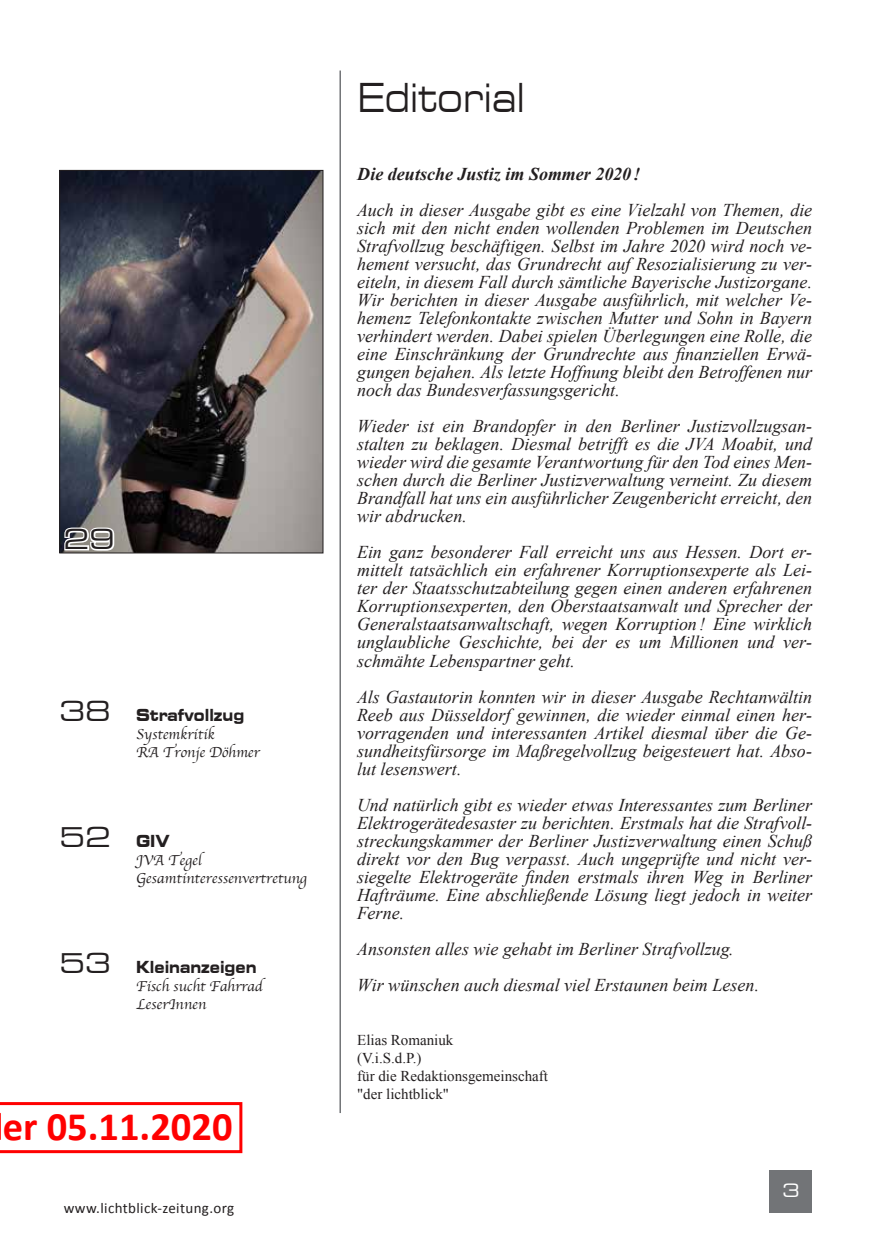
<style>
.page{position:relative;width:876px;height:1234px;background:#fff}
.page>*{position:absolute;margin:0;border:0;box-sizing:border-box;transform-origin:0 0}
.t1{font:700 40.5px "Calibri";color:#f00}
.t2{font:expanded 39.6px "Square 721 BT";color:#231f20;scale:.82 1}
.t3{font:expanded 27px "Square 721 BT";color:#231f20}
.t4{font:italic 18px/18px "Times New Roman";color:#231f20;text-align:justify}
.t5{font:italic 700 18px "Times New Roman";color:#231f20}
.t6{font:expanded 18px "Square 721 BT";color:#fff}
.t7{font:700 expanded 16.5px "Square 721 BT";color:#231f20;scale:.82 1}
.t8{font:15px "Apple Chancery";color:#231f20}
.t9{font:15px "Times New Roman";color:#231f20}
.t10{font:15px "Calibri";letter-spacing:.025em;color:#231f20}
.s1{font-weight:400;font-size:27px}
</style>
<div class="page">
<hr style="left:339px;top:70px;width:2px;height:1042px;background:#727477">
<div style="left:770px;top:1169px;width:42px;height:43px;background:#727477"></div>
<img style="left:62px;top:172px;width:259px;height:379px">
<div style="left:60px;top:170px;width:263px;height:383px;border:1px solid #231f20"></div>
<svg style="left:62px;top:520px;width:54px;height:32px"></svg>
<svg style="left:0;top:1102px;width:242px;height:50px"></svg>
<p class="t3" style="left:64px;top:523px;width:53px">29</p>
<p class="t7" style="left:60px;top:704px;width:227px"><span class="s1">38</span> Strafvollzug</p>
<p class="t8" style="left:136px;top:724px;width:80px">Systemkritik</p>
<p class="t8" style="left:136px;top:742px;width:125px">RA Tronje Döhmer</p>
<p class="t7" style="left:60px;top:830px;width:136px"><span class="s1">52</span> GIV</p>
<p class="t8" style="left:136px;top:850px;width:67px">JVA Tegel</p>
<p class="t8" style="left:136px;top:868px;width:172px">Gesamtinteressenvertretung</p>
<p class="t7" style="left:60px;top:956px;width:242px"><span class="s1">53</span> Kleinanzeigen</p>
<p class="t8" style="left:136px;top:976px;width:128px">Fisch sucht Fahrrad</p>
<p class="t8" style="left:136px;top:994px;width:72px">LeserInnen</p>
<h1 class="t1" style="left:3px;top:1100px;width:231px">er 05.11.2020</h1>
<p class="t10" style="left:64px;top:1197px;width:172px">www.lichtblick-zeitung.org</p>
<p class="t2" style="left:357px;top:74px;width:206px">Editorial</p>
<p class="t5" style="left:357px;top:161px;width:285px">Die deutsche Justiz im Sommer 2020 !</p>
<p class="t4" style="left:357px;top:201px;width:457px">Auch in dieser Ausgabe gibt es eine Vielzahl von Themen, die sich mit den nicht enden wollenden Problemen im Deutschen Strafvollzug beschäftigen. Selbst im Jahre 2020 wird noch ve&shy;hement versucht, das Grundrecht auf Resozialisierung zu ver&shy;eiteln, in diesem Fall durch sämtliche Bayerische Justizorgane.<br>Wir berichten in dieser Ausgabe ausführlich, mit welcher Ve&shy;hemenz Telefonkontakte zwischen Mutter und Sohn in Bayern verhindert werden. Dabei spielen Überlegungen eine Rolle, die eine Einschränkung der Grundrechte aus finanziellen Erwä&shy;gungen bejahen. Als letzte Hoffnung bleibt den Betroffenen nur noch das Bundesverfassungsgericht.</p>
<p class="t4" style="left:357px;top:417px;width:456px">Wieder ist ein Brandopfer in den Berliner Justizvollzugsan&shy;stalten zu beklagen. Diesmal betrifft es die JVA Moabit, und wieder wird die gesamte Verantwortung für den Tod eines Men&shy;schen durch die Berliner Justizverwaltung verneint. Zu diesem Brandfall hat uns ein ausführlicher Zeugenbericht erreicht, den wir abdrucken.</p>
<p class="t4" style="left:357px;top:543px;width:456px">Ein ganz besonderer Fall erreicht uns aus Hessen. Dort er&shy;mittelt tatsächlich ein erfahrener Korruptionsexperte als Lei&shy;ter der Staatsschutzabteilung gegen einen anderen erfahrenen Korruptionsexperten, den Oberstaatsanwalt und Sprecher der Generalstaatsanwaltschaft, wegen Korruption ! Eine wirklich unglaubliche Geschichte, bei der es um Millionen und ver&shy;schmähte Lebenspartner geht.</p>
<p class="t4" style="left:357px;top:687px;width:456px">Als Gastautorin konnten wir in dieser Ausgabe Rechtanwältin Reeb aus Düsseldorf gewinnen, die wieder einmal einen her&shy;vorragenden und interessanten Artikel diesmal über die Ge&shy;sundheitsfürsorge im Maßregelvollzug beigesteuert hat. Abso&shy;lut lesenswert.</p>
<p class="t4" style="left:357px;top:795px;width:456px">Und natürlich gibt es wieder etwas Interessantes zum Berliner Elektrogerätedesaster zu berichten. Erstmals hat die Strafvoll&shy;streckungskammer der Berliner Justizverwaltung einen Schuß direkt vor den Bug verpasst. Auch ungeprüfte und nicht ver&shy;siegelte Elektrogeräte finden erstmals ihren Weg in Berliner Hafträume. Eine abschließende Lösung liegt jedoch in weiter Ferne.</p>
<p class="t4" style="left:357px;top:939px;width:378px">Ansonsten alles wie gehabt im Berliner Strafvollzug.</p>
<p class="t4" style="left:357px;top:975px;width:404px">Wir wünschen auch diesmal viel Erstaunen beim Lesen.</p>
<p class="t9" style="left:357px;top:1029px;width:98px">Elias Romaniuk</p>
<p class="t9" style="left:357px;top:1047px;width:66px">(V.i.S.d.P.)</p>
<p class="t9" style="left:357px;top:1065px;width:192px">für die Redaktionsgemeinschaft</p>
<p class="t9" style="left:357px;top:1083px;width:93px">"der lichtblick"</p>
<p class="t6" style="left:782px;top:1179px;width:19px">3</p>
</div>
